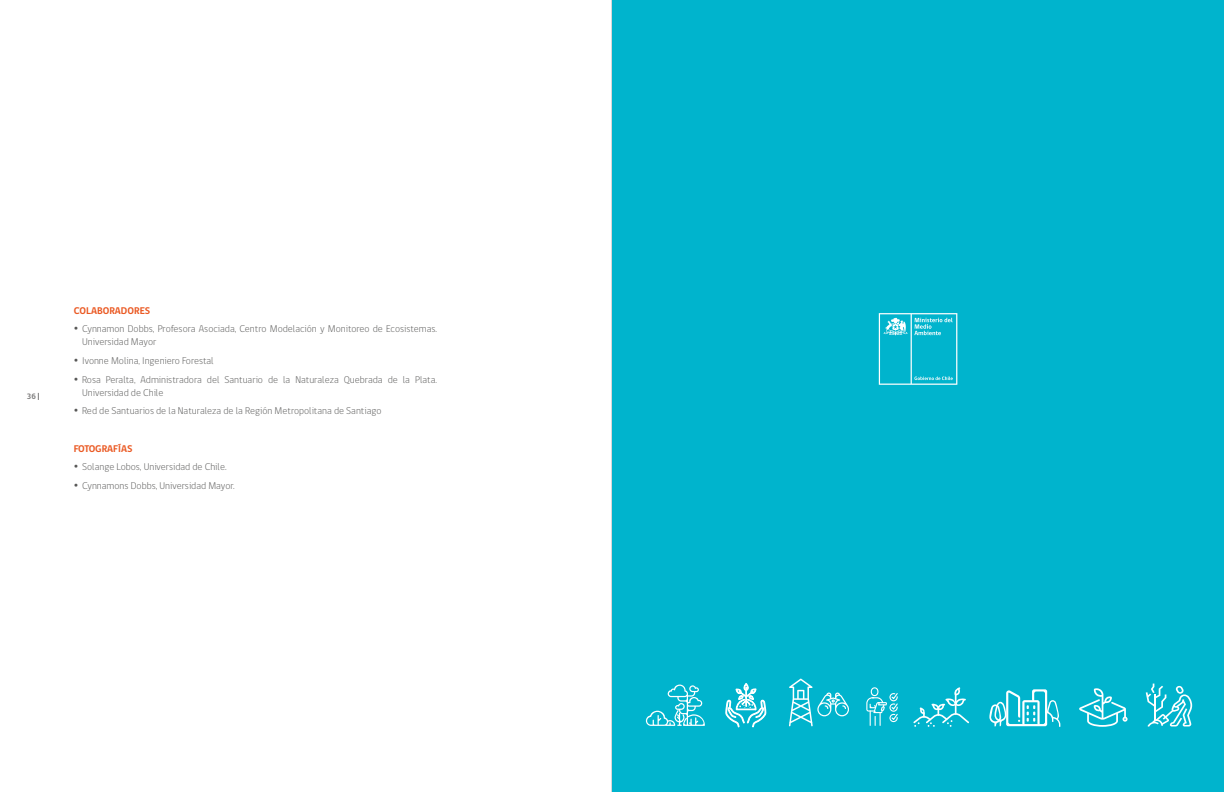
<style>
.page{position:relative;width:1224px;height:792px;background:#fff}
.page>*{position:absolute;margin:0;border:0;box-sizing:border-box;transform-origin:0 0}
.t1{font:300 10px/13px "gob CL";color:#575756}
.t2{font:700 10px "gob CL";color:#ea5923}
.t3{font:700 8px "gob CL";color:#7c7b7b}
</style>
<div class="page">
<hr style="left:612px;top:0;width:1px;height:792px;background:#b3b2b2">
<div style="left:612px;top:1px;width:612px;height:791px;background:#00b4cd"></div>
<svg style="left:879px;top:313px;width:78px;height:72px"></svg>
<svg style="left:1146px;top:684px;width:46px;height:43px"></svg>
<svg style="left:1079px;top:688px;width:49px;height:39px"></svg>
<svg style="left:789px;top:679px;width:60px;height:47px"></svg>
<svg style="left:725px;top:683px;width:41px;height:44px"></svg>
<svg style="left:866px;top:687px;width:32px;height:39px"></svg>
<svg style="left:646px;top:685px;width:59px;height:41px"></svg>
<svg style="left:913px;top:687px;width:56px;height:40px"></svg>
<svg style="left:989px;top:689px;width:71px;height:38px"></svg>
<p class="t3" style="left:27px;top:391px;width:11px">36</p>
<p class="t2" style="left:74px;top:303px;width:78px">COLABORADORES</p>
<p class="t1" style="left:82px;top:323px;width:356px;text-indent:-8px">• Cynnamon Dobbs, Profesora Asociada, Centro Modelación y Monitoreo de Ecosistemas.<br>Universidad Mayor</p>
<p class="t1" style="left:74px;top:354px;width:142px">• Ivonne Molina, Ingeniero Forestal</p>
<p class="t1" style="left:82px;top:373px;width:356px;text-indent:-8px">• Rosa Peralta, Administradora del Santuario de la Naturaleza Quebrada de la Plata.<br>Universidad de Chile</p>
<p class="t1" style="left:74px;top:405px;width:309px">• Red de Santuarios de la Naturaleza de la Región Metropolitana de Santiago</p>
<p class="t2" style="left:74px;top:442px;width:60px">FOTOGRAFÍAS</p>
<p class="t1" style="left:74px;top:461px;width:154px">• Solange Lobos, Universidad de Chile.</p>
<p class="t1" style="left:74px;top:479px;width:163px">• Cynnamons Dobbs, Universidad Mayor.</p>
</div>
